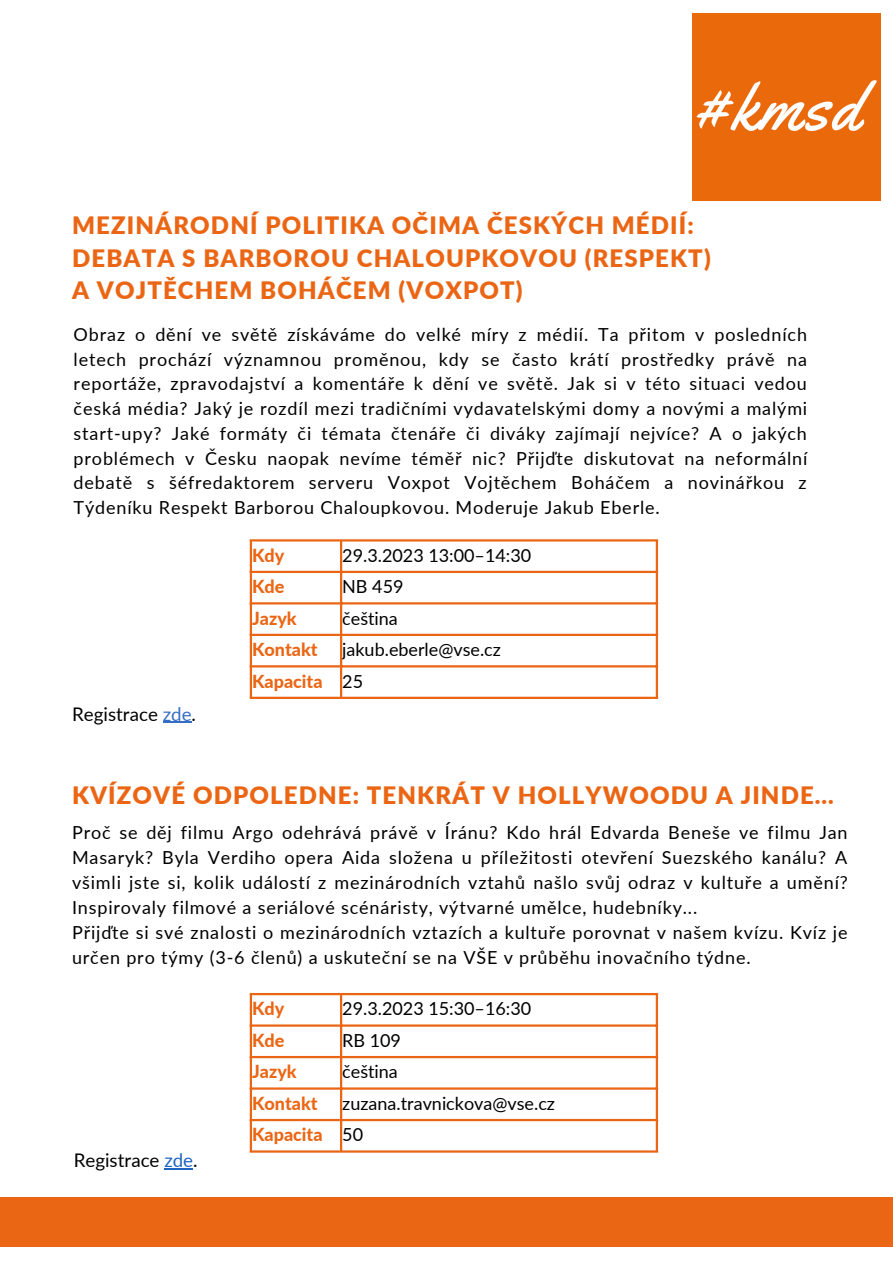
<style>
.page{position:relative;width:893px;height:1264px;background:#fff}
.page>*{position:absolute;margin:0;border:0;box-sizing:border-box;transform-origin:0 0}
.t1{font:900 24px/32.5px "Lato";letter-spacing:.045em;color:#eb6614}
.t2{font:18.75px "Lato";color:#000}
.t3{font:18px/24.8px "Lato";letter-spacing:.045em;color:#000;text-align:justify}
.t4{font:18px/31.5px "Lato";color:#000}
.t5{font:800 18px "Lato";color:#eb6614}
.s1{color:#356dc5}
.s2{font-weight:800;color:#eb6614}
.s3{color:#1e64c1}
</style>
<div class="page">
<div style="left:0;top:1197px;width:892px;height:49px;background:#eb6614"></div>
<img style="left:692px;top:13px;width:188px;height:188px">
<hr style="left:164px;top:1167px;width:29px;height:2px;background:#1e64c1">
<svg style="left:163px;top:721px;width:28px;height:1px"></svg>
<hr style="left:250px;top:541px;width:2px;height:155px;background:#eb6614">
<hr style="left:340px;top:541px;width:2px;height:155px;background:#eb6614">
<hr style="left:655px;top:541px;width:3px;height:155px;background:#eb6614">
<hr style="left:250px;top:539px;width:408px;height:2px;background:#eb6614">
<hr style="left:250px;top:570px;width:408px;height:3px;background:#eb6614">
<hr style="left:250px;top:602px;width:408px;height:2px;background:#eb6614">
<hr style="left:250px;top:633px;width:408px;height:3px;background:#eb6614">
<hr style="left:250px;top:665px;width:408px;height:2px;background:#eb6614">
<hr style="left:250px;top:696px;width:408px;height:3px;background:#eb6614">
<hr style="left:250px;top:995px;width:2px;height:155px;background:#eb6614">
<hr style="left:340px;top:995px;width:2px;height:155px;background:#eb6614">
<hr style="left:655px;top:995px;width:3px;height:155px;background:#eb6614">
<hr style="left:250px;top:992px;width:408px;height:3px;background:#eb6614">
<hr style="left:250px;top:1024px;width:408px;height:2px;background:#eb6614">
<hr style="left:250px;top:1055px;width:408px;height:3px;background:#eb6614">
<hr style="left:250px;top:1087px;width:408px;height:2px;background:#eb6614">
<hr style="left:250px;top:1118px;width:408px;height:3px;background:#eb6614">
<hr style="left:250px;top:1150px;width:408px;height:2px;background:#eb6614">
<h1 class="t1" style="left:72px;top:209px;width:640px">MEZINÁRODNÍ POLITIKA OČIMA ČESKÝCH MÉDIÍ:<br>DEBATA S BARBOROU CHALOUPKOVOU (RESPEKT)<br>A VOJTĚCHEM BOHÁČEM (VOXPOT)</h1>
<p class="t3" style="left:74px;top:321px;width:735px">Obraz o dění ve světě získáváme do velké míry z médií. Ta přitom v posledních letech prochází významnou proměnou, kdy se často krátí prostředky právě na reportáže, zpravodajství a komentáře k dění ve světě. Jak si v této situaci vedou česká média? Jaký je rozdíl mezi tradičními vydavatelskými domy a novými a malými start-upy? Jaké formáty či témata čtenáře či diváky zajímají nejvíce? A o jakých problémech v Česku naopak nevíme téměř nic? Přijďte diskutovat na neformální debatě s šéfredaktorem serveru Voxpot Vojtěchem Boháčem a novinářkou z Týdeníku Respekt Barborou Chaloupkovou. Moderuje Jakub Eberle.</p>
<p class="t2" style="left:72px;top:702px;width:125px">Registrace <span class="s1">zde</span>.</p>
<p class="t5" style="left:252px;top:544px;width:34px">Kdy</p>
<p class="t4" style="left:342px;top:539px;width:190px">29.3.2023 13:00–14:30</p>
<p class="t5" style="left:252px;top:575px;width:34px">Kde</p>
<p class="t3" style="left:342px;top:574px;width:63px">NB 459</p>
<p class="t5" style="left:252px;top:607px;width:46px">Jazyk</p>
<p class="t4" style="left:342px;top:602px;width:57px">čeština</p>
<p class="t5" style="left:252px;top:638px;width:67px">Kontakt</p>
<p class="t4" style="left:252px;top:633px;width:250px;text-indent:90px">jakub.eberle@vse.cz<br><span class="s2">Kapacita</span> 25</p>
<h1 class="t1" style="left:72px;top:778px;width:763px">KVÍZOVÉ ODPOLEDNE: TENKRÁT V HOLLYWOODU A JINDE…</h1>
<p class="t3" style="left:72px;top:819px;width:777px;text-align:left">Proč se děj filmu Argo odehrává právě v Íránu? Kdo hrál Edvarda Beneše ve filmu Jan Masaryk? Byla Verdiho opera Aida složena u příležitosti otevření Suezského kanálu? A všimli jste si, kolik událostí z mezinárodních vztahů našlo svůj odraz v kultuře a umění?<br>Inspirovaly filmové a seriálové scénáristy, výtvarné umělce, hudebníky...<br>Přijďte si své znalosti o mezinárodních vztazích a kultuře porovnat v našem kvízu. Kvíz je určen pro týmy (3-6 členů) a uskuteční se na VŠE v průběhu inovačního týdne.</p>
<p class="t2" style="left:74px;top:1148px;width:125px">Registrace <span class="s3">zde</span>.</p>
<p class="t5" style="left:252px;top:997px;width:34px">Kdy</p>
<p class="t4" style="left:342px;top:992px;width:190px">29.3.2023 15:30–16:30</p>
<p class="t5" style="left:252px;top:1029px;width:34px">Kde</p>
<p class="t3" style="left:342px;top:1027px;width:60px">RB 109</p>
<p class="t5" style="left:252px;top:1060px;width:46px">Jazyk</p>
<p class="t4" style="left:342px;top:1055px;width:57px">čeština</p>
<p class="t5" style="left:252px;top:1092px;width:67px">Kontakt</p>
<p class="t4" style="left:252px;top:1087px;width:304px;text-indent:90px">zuzana.travnickova@vse.cz<br><span class="s2">Kapacita</span> 50</p>
</div>
